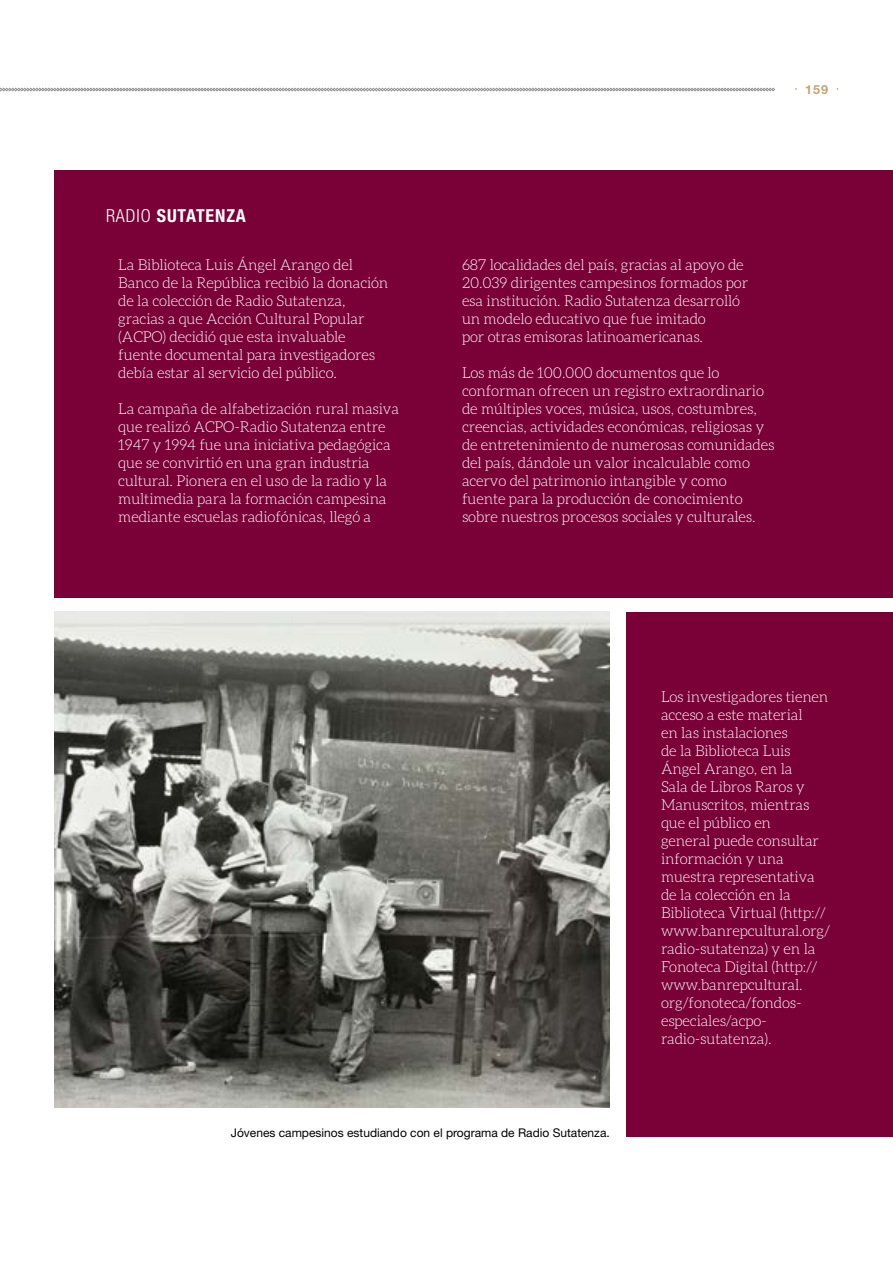
<style>
.page{position:relative;width:893px;height:1263px;background:#fff}
.page>*{position:absolute;margin:0;border:0;box-sizing:border-box;transform-origin:0 0}
.t1{font:700 condensed 18px "Helvetica Neue LT Std";letter-spacing:.05em;color:#fff}
.t2{font:300 15px/18px "Aleo";letter-spacing:-.01em;color:#fff}
.t3{font:700 12.6px "Helvetica Neue LT Std";color:#c2a571}
.t4{font:12px "Helvetica Neue LT Std";color:#000}
.s1{font-weight:300}
</style>
<div class="page">
<svg style="left:0;top:88px;width:775px;height:3px;background:#b0b1b2"></svg>
<img style="left:54px;top:612px;width:556px;height:496px">
<div style="left:54px;top:170px;width:839px;height:427px;background:#7a0038"></div>
<div style="left:627px;top:612px;width:266px;height:525px;background:#7a0038"></div>
<p class="t1" style="left:106px;top:205px;width:141px"><span class="s1">RADIO</span> SUTATENZA</p>
<p class="t2" style="left:118px;top:256px;width:272px">La Biblioteca Luis Ángel Arango del Banco de la República recibió la donación de la colección de Radio Sutatenza, gracias a que Acción Cultural Popular (ACPO) decidió que esta invaluable fuente documental para investigadores debía estar al servicio del público.</p>
<p class="t2" style="left:118px;top:400px;width:282px">La campaña de alfabetización rural masiva que realizó ACPO-Radio Sutatenza entre 1947 y 1994 fue una iniciativa pedagógica que se convirtió en una gran industria cultural. Pionera en el uso de la radio y la multimedia para la formación campesina mediante escuelas radiofónicas, llegó a</p>
<p class="t3" style="left:805px;top:82px;width:25px">159</p>
<p class="t2" style="left:462px;top:256px;width:288px">687 localidades del país, gracias al apoyo de 20.039 dirigentes campesinos formados por esa institución. Radio Sutatenza desarrolló un modelo educativo que fue imitado<br>por otras emisoras latinoamericanas.</p>
<p class="t2" style="left:462px;top:364px;width:314px">Los más de 100.000 documentos que lo conforman ofrecen un registro extraordinario de múltiples voces, música, usos, costumbres, creencias, actividades económicas, religiosas y de entretenimiento de numerosas comunidades del país, dándole un valor incalculable como acervo del patrimonio intangible y como<br>fuente para la producción de conocimiento sobre nuestros procesos sociales y culturales.</p>
<p class="t2" style="left:661px;top:688px;width:171px">Los investigadores tienen acceso a este material<br>en las instalaciones<br>de la Biblioteca Luis<br>Ángel Arango, en la<br>Sala de Libros Raros y<br>Manuscritos, mientras que el público en<br>general puede consultar información y una muestra representativa de la colección en la<br>Biblioteca Virtual (http:// www.banrepcultural.org/ radio-sutatenza) y en la<br>Fonoteca Digital (http:// www.banrepcultural. org/fonoteca/fondos&shy;especiales/acpo&shy;radio-sutatenza).</p>
<p class="t4" style="left:231px;top:1125px;width:380px">Jóvenes campesinos estudiando con el programa de Radio Sutatenza.</p>
</div>
